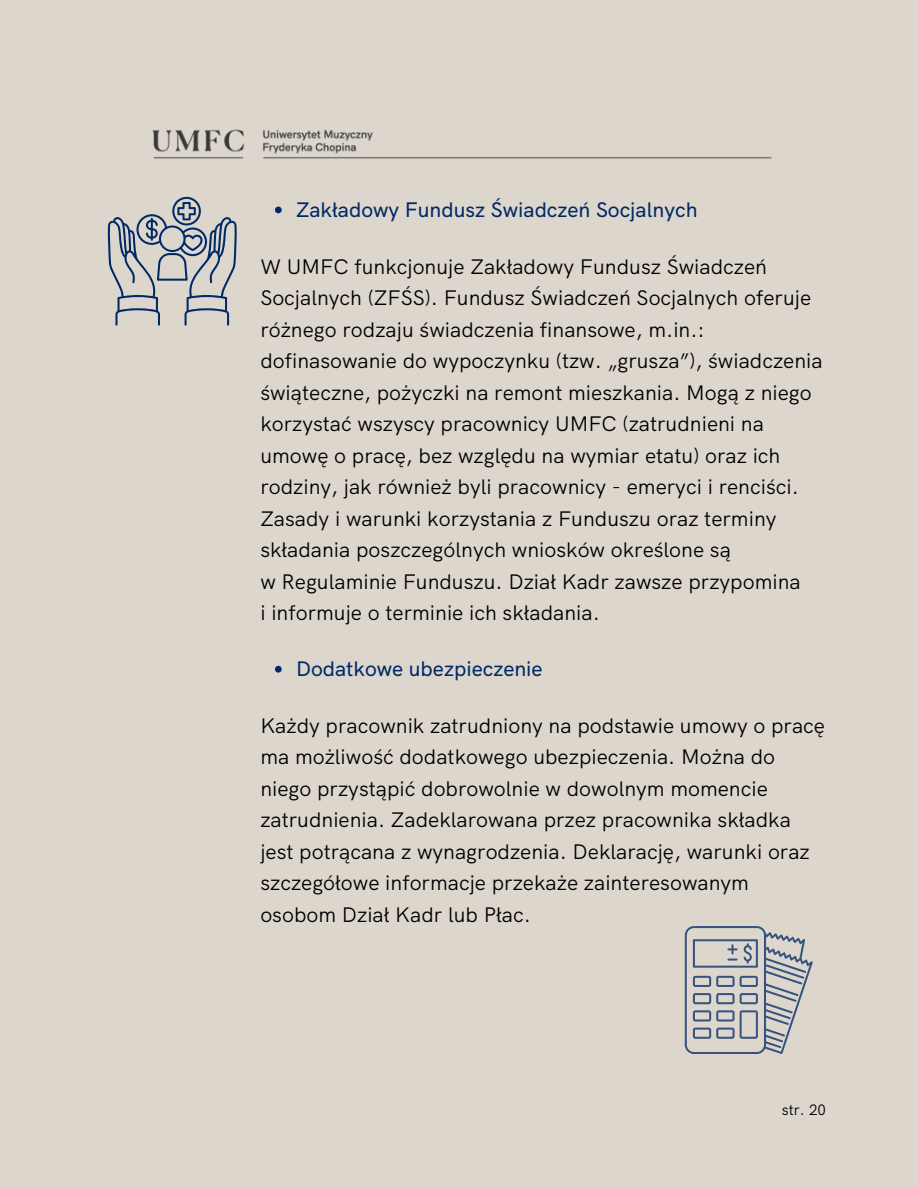
<style>
.page{position:relative;width:918px;height:1188px;background:#dcd6cd}
.page>*{position:absolute;margin:0;border:0;box-sizing:border-box;transform-origin:0 0}
.t1{font:21px/31.5px "HK Grotesk";color:#000}
.t2{font:500 21px "HK Grotesk";color:#002965}
.t3{font:15px "HK Grotesk";color:#000}
</style>
<div class="page">
<img style="left:152px;top:129px;width:620px;height:30px">
<svg style="left:685px;top:926px;width:128px;height:128px"></svg>
<svg style="left:108px;top:197px;width:129px;height:128px"></svg>
<svg style="left:275px;top:207px;width:7px;height:6px"></svg>
<svg style="left:275px;top:666px;width:7px;height:7px"></svg>
<p class="t2" style="left:296px;top:196px;width:403px">Zakładowy Fundusz Świadczeń Socjalnych</p>
<p class="t1" style="left:260px;top:250px;width:564px">W UMFC funkcjonuje Zakładowy Fundusz Świadczeń Socjalnych (ZFŚS). Fundusz Świadczeń Socjalnych oferuje różnego rodzaju świadczenia finansowe, m.in.: dofinasowanie do wypoczynku (tzw. „grusza”), świadczenia świąteczne, pożyczki na remont mieszkania. Mogą z niego korzystać wszyscy pracownicy UMFC (zatrudnieni na umowę o pracę, bez względu na wymiar etatu) oraz ich rodziny, jak również byli pracownicy - emeryci i renciści.<br>Zasady i warunki korzystania z Funduszu oraz terminy składania poszczególnych wniosków określone są<br>w Regulaminie Funduszu. Dział Kadr zawsze przypomina<br>i informuje o terminie ich składania.</p>
<h1 class="t2" style="left:296px;top:655px;width:248px">Dodatkowe ubezpieczenie</h1>
<p class="t1" style="left:260px;top:709px;width:566px">Każdy pracownik zatrudniony na podstawie umowy o pracę ma możliwość dodatkowego ubezpieczenia. Można do niego przystąpić dobrowolnie w dowolnym momencie zatrudnienia. Zadeklarowana przez pracownika składka jest potrącana z wynagrodzenia. Deklarację, warunki oraz szczegółowe informacje przekaże zainteresowanym osobom Dział Kadr lub Płac.</p>
<p class="t3" style="left:782px;top:1100px;width:46px">str. 20</p>
</div>
